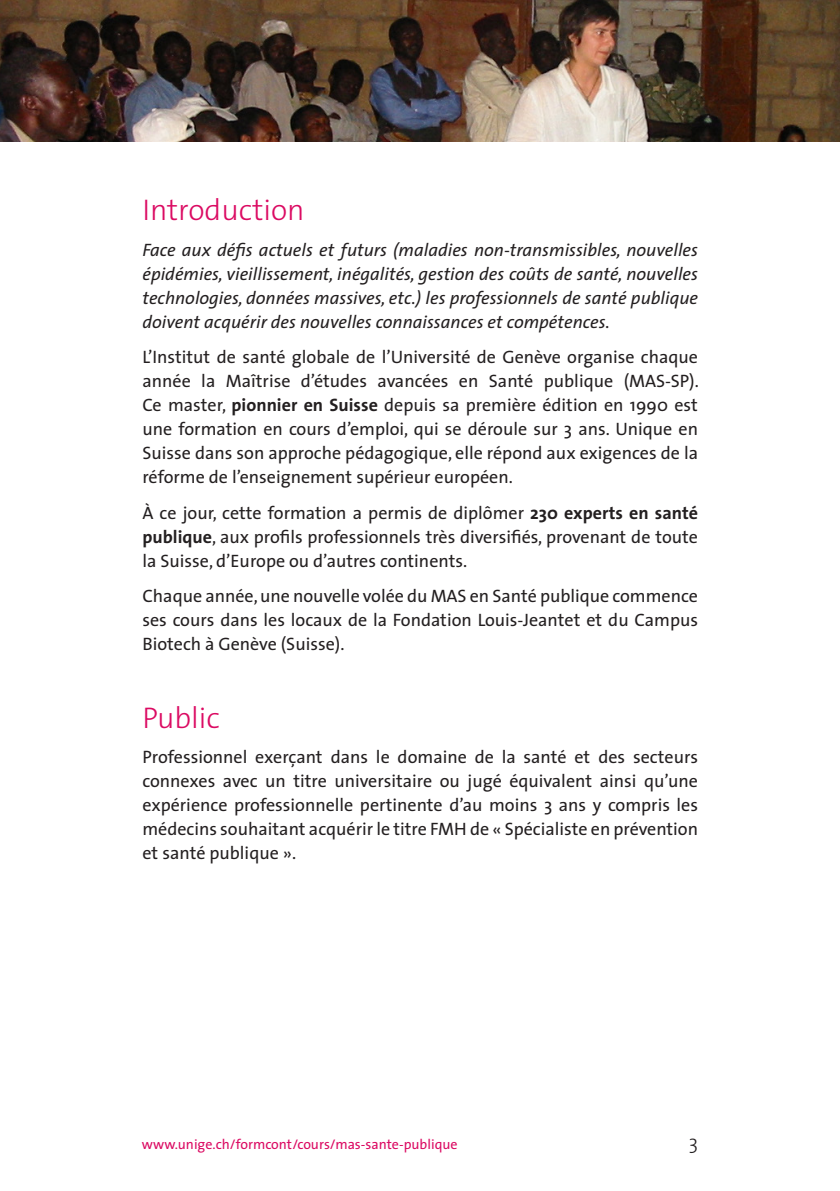
<style>
.page{position:relative;width:840px;height:1191px;background:#fff}
.page>*{position:absolute;margin:0;border:0;box-sizing:border-box;transform-origin:0 0}
.t1{font:300 30px "The Sans";color:#db0a62}
.t2{font:300 20px "The Sans";color:#231f20}
.texte{font:18px/24px "The Sans";color:#231f20;text-align:justify}
.texte-2{font:italic 18px/24px "The Sans";color:#231f20;text-align:justify}
.t3{font:14px "The Sans";color:#db0a62}
.s1{font-weight:700}
</style>
<div class="page">
<img style="left:0;top:0;width:839px;height:142px">
<p class="t1" style="left:142px;top:185px;width:164px">Introduction</p>
<p class="texte-2" style="left:142px;top:237px;width:557px">Face aux défis actuels et futurs (maladies non-transmissibles, nouvelles épidémies, vieillissement, inégalités, gestion des coûts de santé, nouvelles technologies, données massives, etc.) les professionnels de santé publique doivent acquérir des nouvelles connaissances et compétences.</p>
<p class="texte" style="left:142px;top:344px;width:557px">L’Institut de santé globale de l’Université de Genève organise chaque année la Maîtrise d’études avancées en Santé publique (MAS-SP).<br>Ce master, <span class="s1">pionnier en Suisse</span> depuis sa première édition en 1990 est une formation en cours d’emploi, qui se déroule sur 3 ans. Unique en Suisse dans son approche pédagogique, elle répond aux exigences de la réforme de l’enseignement supérieur européen.</p>
<p class="texte" style="left:142px;top:500px;width:557px">À ce jour, cette formation a permis de diplômer <span class="s1">230 experts en santé publique</span>, aux profils professionnels très diversifiés, provenant de toute la Suisse, d’Europe ou d’autres continents.</p>
<p class="texte" style="left:142px;top:583px;width:557px">Chaque année, une nouvelle volée du MAS en Santé publique commence ses cours dans les locaux de la Fondation Louis-Jeantet et du Campus Biotech à Genève (Suisse).</p>
<p class="t1" style="left:142px;top:693px;width:79px">Public</p>
<p class="texte" style="left:142px;top:744px;width:557px">Professionnel exerçant dans le domaine de la santé et des secteurs connexes avec un titre universitaire ou jugé équivalent ainsi qu’une expérience professionnelle pertinente d’au moins 3 ans y compris les médecins souhaitant acquérir le titre FMH de « Spécialiste en prévention et santé publique ».</p>
<p class="t3" style="left:142px;top:1132px;width:317px">www.unige.ch/formcont/cours/mas-sante-publique</p>
<p class="t2" style="left:688px;top:1125px;width:11px">3</p>
</div>
